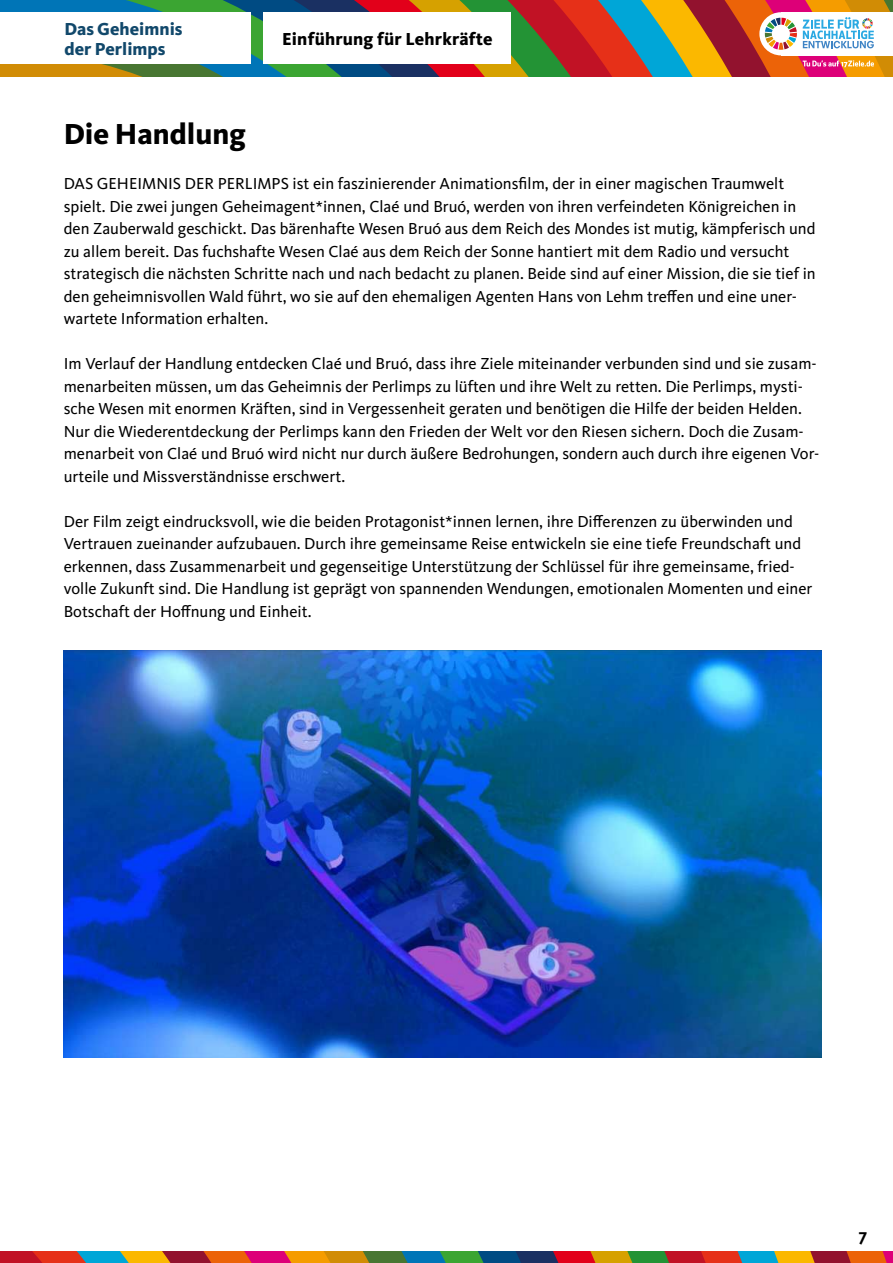
<style>
.page{position:relative;width:893px;height:1263px;background:#fff}
.page>*{position:absolute;margin:0;border:0;box-sizing:border-box;transform-origin:0 0}
.t1{font:800 30px "Kievit OT";color:#000}
.t2{font:800 18px/19.5px "Kievit OT";color:#11486b}
.t3{font:800 18px "Kievit OT";letter-spacing:.01em;color:#000}
.t4{font:700 18px "Kievit OT";color:#000}
.t5{font:16.5px/22.5px "Kievit OT";color:#000}
</style>
<div class="page">
<svg style="left:738px;top:0;width:34px;height:76px;background:#c64019"></svg>
<svg style="left:704px;top:0;width:34px;height:76px;background:#b03f20"></svg>
<svg style="left:670px;top:0;width:34px;height:76px;background:#c7a126"></svg>
<svg style="left:636px;top:0;width:34px;height:76px;background:#4aa097"></svg>
<svg style="left:602px;top:0;width:34px;height:76px;background:#91595d"></svg>
<svg style="left:568px;top:0;width:34px;height:76px;background:#d2221f"></svg>
<svg style="left:0;top:0;width:568px;height:76px;background:#5b6848"></svg>
<div style="left:264px;top:12px;width:247px;height:52px;background:#fff"></div>
<div style="left:759px;top:12px;width:44px;height:43px;background:#fff;border-radius:50%"></div>
<svg style="left:803px;top:17px;width:71px;height:31px"></svg>
<svg style="left:765px;top:18px;width:32px;height:32px"></svg>
<svg style="left:803px;top:60px;width:71px;height:7px"></svg>
<svg style="left:0;top:1252px;width:893px;height:11px;background:#955e3c"></svg>
<div style="left:0;top:12px;width:251px;height:52px;background:#fff"></div>
<img style="left:64px;top:651px;width:757px;height:406px">
<p class="t2" style="left:65px;top:20px;width:119px">Das Geheimnis der Perlimps</p>
<p class="t3" style="left:282px;top:29px;width:212px">Einführung für Lehrkräfte</p>
<h1 class="t1" style="left:64px;top:118px;width:184px">Die Handlung</h1>
<p class="t5" style="left:64px;top:172px;width:753px">DAS GEHEIMNIS DER PERLIMPS ist ein faszinierender Animations昀椀lm, der in einer magischen Traumwelt spielt. Die zwei jungen Geheimagent*innen, Claé und Bruó, werden von ihren verfeindeten Königreichen in den Zauberwald geschickt. Das bärenhafte Wesen Bruó aus dem Reich des Mondes ist mutig, kämpferisch und zu allem bereit. Das fuchshafte Wesen Claé aus dem Reich der Sonne hantiert mit dem Radio und versucht strategisch die nächsten Schritte nach und nach bedacht zu planen. Beide sind auf einer Mission, die sie tief in den geheimnisvollen Wald führt, wo sie auf den ehemaligen Agenten Hans von Lehm tre昀昀en und eine uner&shy;wartete Information erhalten.</p>
<p class="t5" style="left:64px;top:353px;width:757px">Im Verlauf der Handlung entdecken Claé und Bruó, dass ihre Ziele miteinander verbunden sind und sie zusam&shy;menarbeiten müssen, um das Geheimnis der Perlimps zu lüften und ihre Welt zu retten. Die Perlimps, mysti&shy;sche Wesen mit enormen Kräften, sind in Vergessenheit geraten und benötigen die Hilfe der beiden Helden.<br>Nur die Wiederentdeckung der Perlimps kann den Frieden der Welt vor den Riesen sichern. Doch die Zusam&shy;menarbeit von Claé und Bruó wird nicht nur durch äußere Bedrohungen, sondern auch durch ihre eigenen Vor&shy;urteile und Missverständnisse erschwert.</p>
<p class="t5" style="left:64px;top:510px;width:750px">Der Film zeigt eindrucksvoll, wie die beiden Protagonist*innen lernen, ihre Di昀昀erenzen zu überwinden und Vertrauen zueinander aufzubauen. Durch ihre gemeinsame Reise entwickeln sie eine tiefe Freundschaft und erkennen, dass Zusammenarbeit und gegenseitige Unterstützung der Schlüssel für ihre gemeinsame, fried&shy;volle Zukunft sind. Die Handlung ist geprägt von spannenden Wendungen, emotionalen Momenten und einer Botschaft der Ho昀昀nung und Einheit.</p>
<p class="t4" style="left:859px;top:1225px;width:10px">7</p>
</div>
